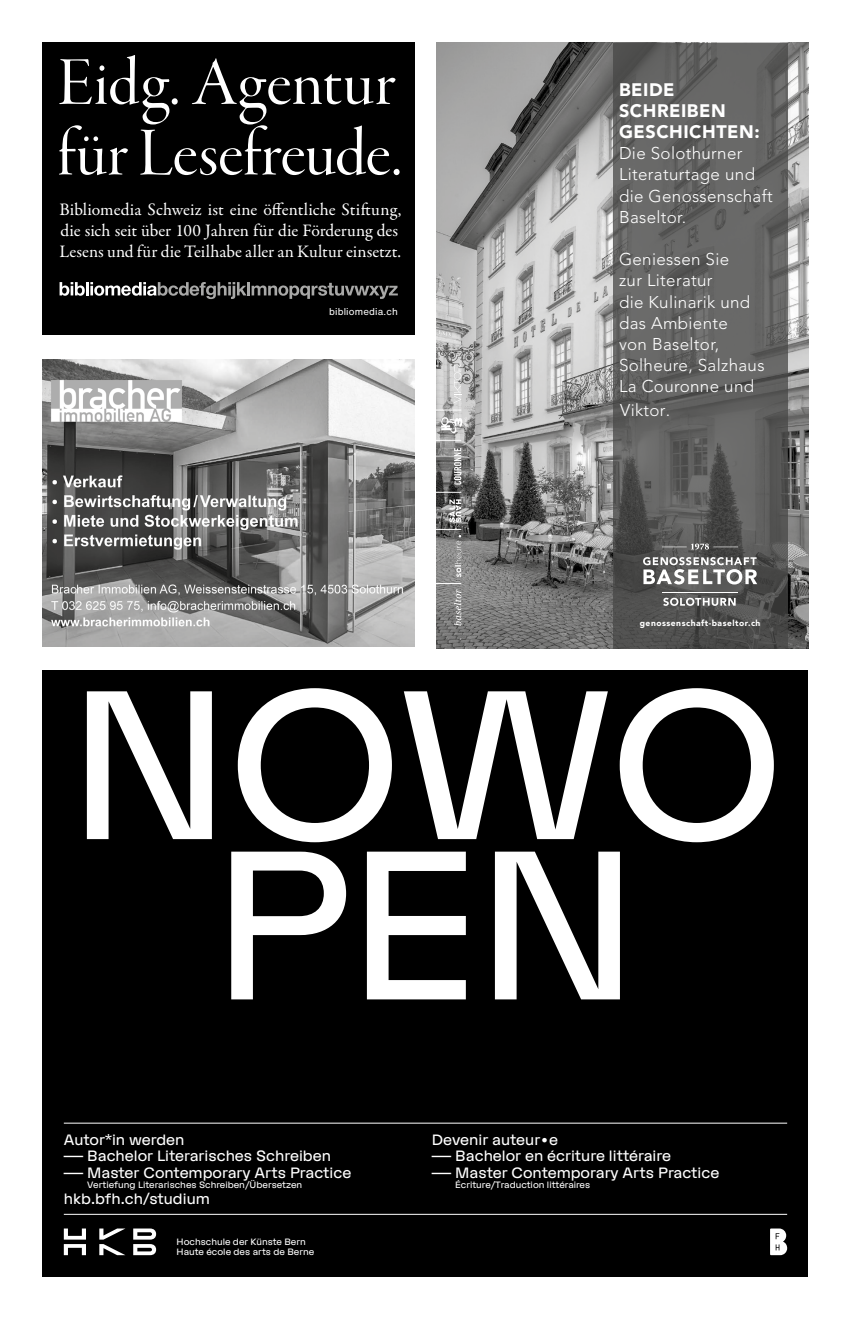
<style>
.page{position:relative;width:851px;height:1319px;background:#fff}
.page>*{position:absolute;margin:0;border:0;box-sizing:border-box;transform-origin:0 0}
.t1{font:212.1px/160.2px "HKB Grotesk";letter-spacing:-.015em;color:#fff;text-align:center}
.t2{font:70.65px/70.5px "Garamond Premr Pro Disp";color:#fff}
.t3{font:900 18px/21.1px "Avenir LT Std";letter-spacing:.03em;color:#fff}
.t4{font:17.7px/21px "Garamond Premr Pro";color:#fff}
.t5{font:300 16.95px/21.1px "Avenir LT Std";letter-spacing:.02em;color:#fff}
.t6{font:15px "HKB Grotesk";color:#fff}
.t7{font:9.75px "Helvetica Now Text";letter-spacing:.015em;color:#fff}
.t8{font:9.15px/10.2px "HKB Grotesk";color:#fff}
.t9{font:900 8.4px "Avenir LT Std";letter-spacing:.06em;color:#fff}
</style>
<div class="page">
<div style="left:43px;top:43px;width:372px;height:292px;background:#000"></div>
<svg style="left:60px;top:282px;width:338px;height:17px"></svg>
<img style="left:43px;top:359px;width:372px;height:287px">
<div style="left:43px;top:670px;width:765px;height:606px;background:#000"></div>
<svg style="left:64px;top:1228px;width:92px;height:26px"></svg>
<svg style="left:770px;top:1228px;width:17px;height:26px"></svg>
<hr style="left:64px;top:1122px;width:723px;height:1px;background:#fff">
<hr style="left:64px;top:1213px;width:723px;height:1px;background:#fff">
<img style="left:436px;top:43px;width:372px;height:605px">
<svg style="left:613px;top:43px;width:174px;height:605px;background:#5e5e5d"></svg>
<hr style="left:662px;top:592px;width:76px;height:1px;background:#fff">
<svg style="left:662px;top:543px;width:76px;height:6px"></svg>
<svg style="left:663px;top:597px;width:72px;height:8px"></svg>
<svg style="left:643px;top:557px;width:114px;height:27px"></svg>
<svg style="left:436px;top:529px;width:25px;height:48px"></svg>
<svg style="left:436px;top:492px;width:25px;height:1px"></svg>
<svg style="left:436px;top:440px;width:25px;height:1px"></svg>
<svg style="left:441px;top:417px;width:25px;height:16px"></svg>
<svg style="left:436px;top:583px;width:25px;height:42px"></svg>
<svg style="left:449px;top:499px;width:12px;height:23px"></svg>
<svg style="left:454px;top:448px;width:7px;height:36px"></svg>
<svg style="left:454px;top:364px;width:7px;height:39px"></svg>
<svg style="left:436px;top:409px;width:25px;height:1px"></svg>
<h2 class="t2" style="left:57px;top:49px;width:346px">Eidg. Agentur für Lesefreude.</h2>
<p class="t4" style="left:59px;top:199px;width:343px">Bibliomedia Schweiz ist eine öffentliche Stiftung, die sich seit über 100 Jahren für die Förderung des<br>Lesens und für die Teilhabe aller an Kultur einsetzt.</p>
<p class="t7" style="left:329px;top:305px;width:70px">bibliomedia.ch</p>
<p class="t3" style="left:619px;top:79px;width:142px">BEIDE<br>SCHREIBEN<br>GESCHICHTEN:</p>
<p class="t5" style="left:619px;top:143px;width:155px">Die Solothurner<br>Literaturtage und die Genossenschaft<br>Baseltor.</p>
<p class="t5" style="left:619px;top:249px;width:147px">Geniessen Sie<br>zur Literatur<br>die Kulinarik und das Ambiente<br>von Baseltor,<br>Solheure, Salzhaus<br>La Couronne und</p>
<p class="t5" style="left:620px;top:399px;width:52px">Viktor.</p>
<p class="t9" style="left:639px;top:617px;width:122px">genossenschaft-baseltor.ch</p>
<h1 class="t1" style="left:67px;top:678px;width:717px">NOWO<br>PEN</h1>
<p class="t6" style="left:64px;top:1130px;width:122px">Autor*in werden</p>
<p class="t6" style="left:64px;top:1146px;width:268px">— Bachelor Literarisches Schreiben</p>
<p class="t6" style="left:64px;top:1163px;width:289px">— Master Contemporary Arts Practice</p>
<p class="t8" style="left:87px;top:1179px;width:217px">Vertiefung Literarisches Schreiben/Übersetzen</p>
<p class="t6" style="left:64px;top:1189px;width:148px">hkb.bfh.ch/studium</p>
<p class="t8" style="left:176px;top:1236px;width:139px">Hochschule der Künste Bern<br>Haute école des arts de Berne</p>
<p class="t6" style="left:432px;top:1130px;width:128px">Devenir auteur•e</p>
<p class="t6" style="left:432px;top:1146px;width:241px">— Bachelor en écriture littéraire</p>
<p class="t6" style="left:432px;top:1163px;width:289px">— Master Contemporary Arts Practice</p>
<p class="t8" style="left:455px;top:1179px;width:136px">Écriture/Traduction littéraires</p>
</div>
